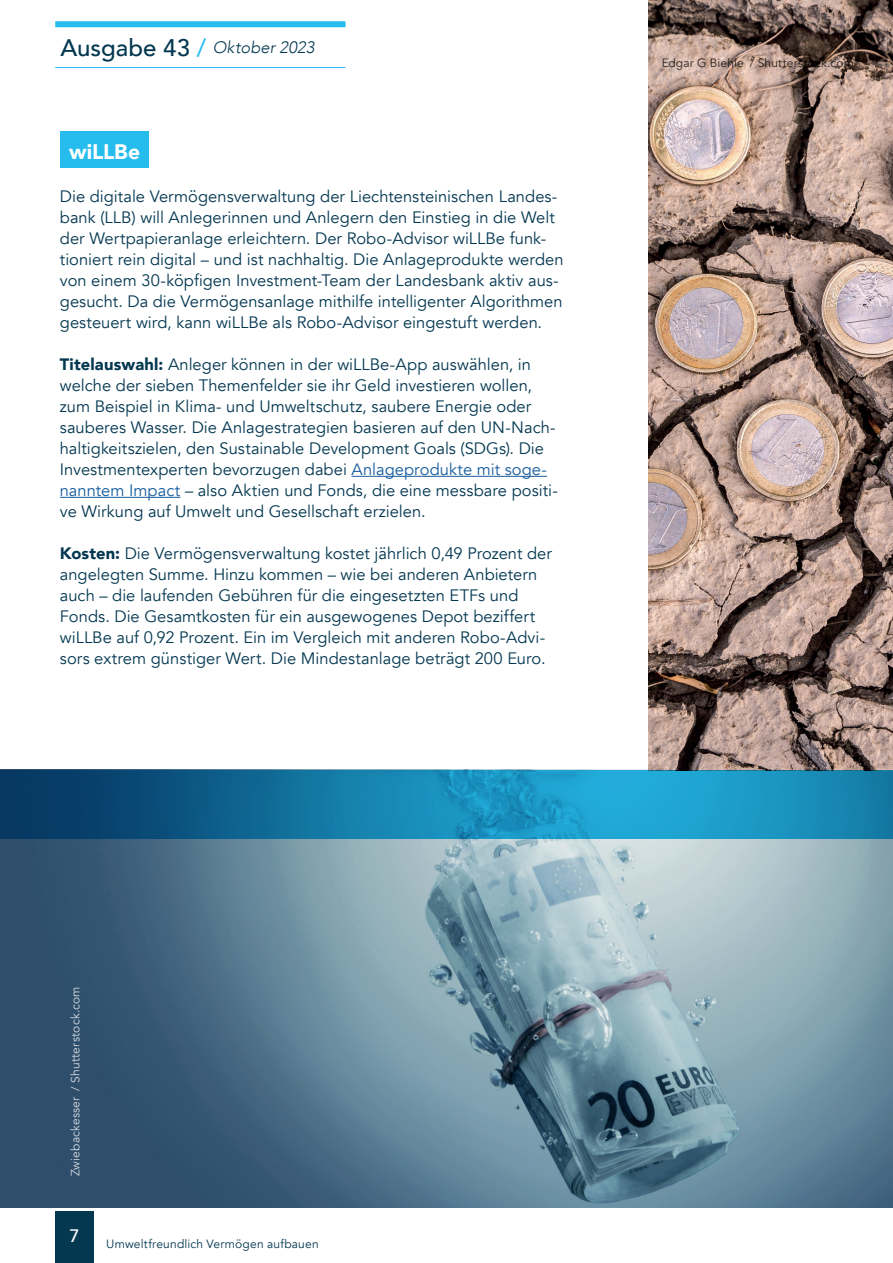
<style>
.page{position:relative;width:893px;height:1263px;background:#fff}
.page>*{position:absolute;margin:0;border:0;box-sizing:border-box;transform-origin:0 0}
.t1{font:900 21px "Avenir";color:#fff}
.t2{font:500 18px "Avenir";color:#fff}
.t3{font:16.5px/21px "Avenir";color:#043851}
.t4{font:italic 300 16.5px "Avenir";letter-spacing:.01em;color:#043851}
.t5{font:12px "Avenir";letter-spacing:.015em;color:#043851}
.t6{font:12px "Avenir";letter-spacing:.02em;color:#fff}
.t7{font:12px "Avenir";letter-spacing:.015em;color:#000001}
.s1{font-weight:500;font-style:normal;font-size:24px}
.s2{font-weight:500;font-style:normal;font-size:24px;color:#26bcee}
.s3{font-weight:900}
.s4{color:#175d9e}
</style>
<div class="page">
<div style="left:61px;top:132px;width:88px;height:36px;background:#26bcee"></div>
<hr style="left:352px;top:476px;width:195px;height:1px;background:#175d9e">
<hr style="left:60px;top:497px;width:120px;height:1px;background:#175d9e">
<img style="left:0;top:769px;width:893px;height:439px">
<img style="left:648px;top:0;width:245px;height:770px">
<svg style="left:0;top:771px;width:893px;height:68px;background:#157ca8"></svg>
<div style="left:55px;top:21px;width:290px;height:6px;background:#26bcee"></div>
<hr style="left:55px;top:67px;width:290px;height:1px;background:#26bcee">
<div style="left:55px;top:1211px;width:39px;height:52px;background:#043851"></div>
<p class="t4" style="left:60px;top:38px;width:255px"><span class="s1">Ausgabe 43</span> <span class="s2">/</span> Oktober 2023</p>
<p class="t1" style="left:69px;top:133px;width:73px">wiLLBe</p>
<p class="t3" style="left:60px;top:186px;width:505px">Die digitale Vermögensverwaltung der Liechtensteinischen Landes&shy;bank (LLB) will Anlegerinnen und Anlegern den Einstieg in die Welt der Wertpapieranlage erleichtern. Der Robo-Advisor wiLLBe funk&shy;tioniert rein digital – und ist nachhaltig. Die Anlageprodukte werden von einem 30-köpfigen Investment-Team der Landesbank aktiv aus&shy;gesucht. Da die Vermögensanlage mithilfe intelligenter Algorithmen gesteuert wird, kann wiLLBe als Robo-Advisor eingestuft werden.</p>
<p class="t3" style="left:60px;top:354px;width:499px"><span class="s3">Titelauswahl:</span> Anleger können in der wiLLBe-App auswählen, in welche der sieben Themenfelder sie ihr Geld investieren wollen, zum Beispiel in Klima- und Umweltschutz, saubere Energie oder sauberes Wasser. Die Anlagestrategien basieren auf den UN-Nach&shy;haltigkeitszielen, den Sustainable Development Goals (SDGs). Die Investmentexperten bevorzugen dabei <span class="s4">Anlageprodukte mit soge&shy;nanntem Impact</span> – also Aktien und Fonds, die eine messbare positi&shy;ve Wirkung auf Umwelt und Gesellschaft erzielen.</p>
<p class="t3" style="left:60px;top:543px;width:494px"><span class="s3">Kosten:</span> Die Vermögensverwaltung kostet jährlich 0,49 Prozent der angelegten Summe. Hinzu kommen – wie bei anderen Anbietern auch – die laufenden Gebühren für die eingesetzten ETFs und Fonds. Die Gesamtkosten für ein ausgewogenes Depot beziffert wiLLBe auf 0,92 Prozent. Ein im Vergleich mit anderen Robo-Advi&shy;sors extrem günstiger Wert. Die Mindestanlage beträgt 200 Euro.</p>
<p class="t7" style="left:661px;top:56px;width:194px">Edgar G Biehle / Shutterstock.com</p>
<p class="t6" style="left:68px;top:1176px;width:191px;rotate:-90deg">Zwiebackesser / Shutterstock.com</p>
<p class="t2" style="left:69px;top:1220px;width:12px">7</p>
<p class="t5" style="left:106px;top:1236px;width:214px">Umweltfreundlich Vermögen aufbauen</p>
</div>
